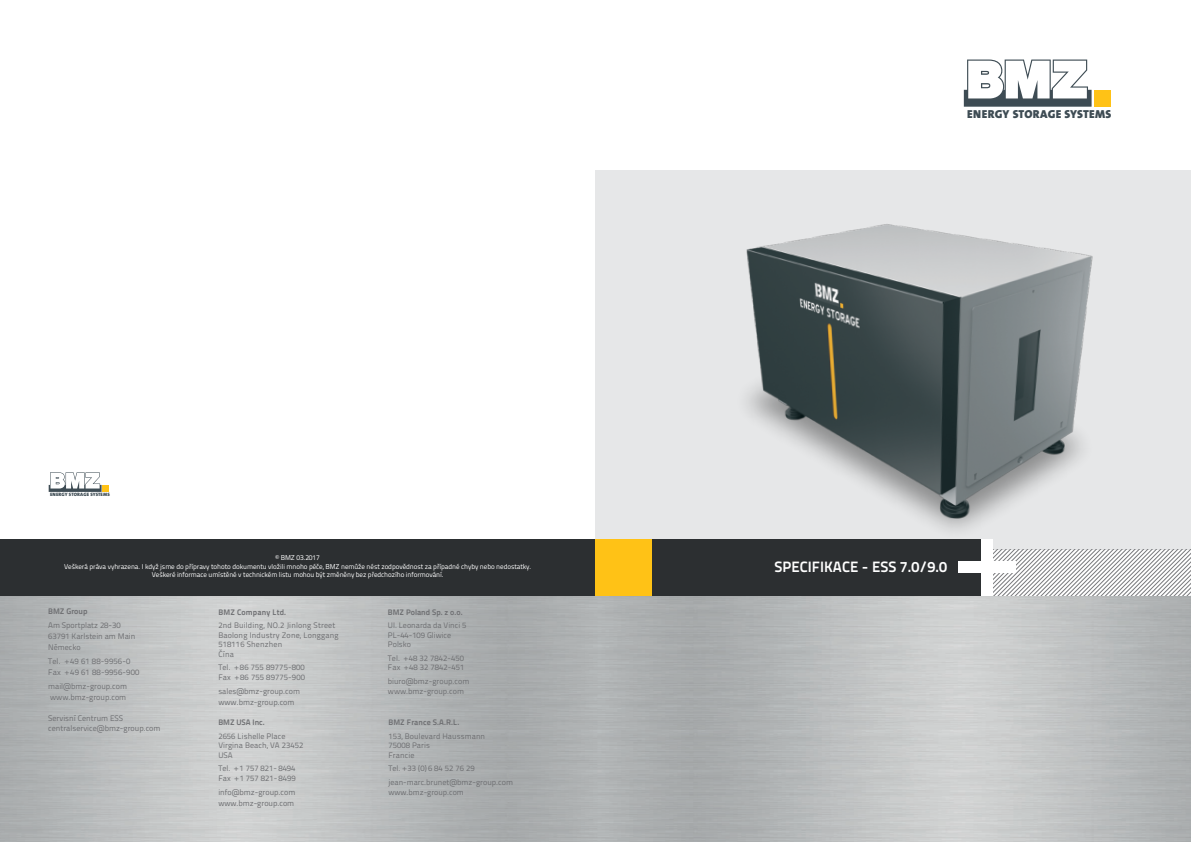
<style>
.page{position:relative;width:1191px;height:842px;background:#fff}
.page>*{position:absolute;margin:0;border:0;box-sizing:border-box;transform-origin:0 0}
.t1{font:700 15px "Titillium Text 22 L";color:#fff}
.t2{font:900 11.6px "The Sans B W9";letter-spacing:.025em;color:#3e4c54}
.t3{font:8.1px/10.6px "Titillium Text 22 L";color:#6d6e71}
.t4{font:8.1px/10.6px "Titillium Text 22 L";letter-spacing:.02em;color:#6d6e71}
.t5{font:700 8.1px "Titillium Text 22 L";color:#6d6e71}
.t6{font:8px/9.6px "Titillium Text 22 L";letter-spacing:.01em;color:#6d6e71}
.t7{font:700 8px "Titillium Text 22 L";letter-spacing:.01em;color:#6d6e71}
.t8{font:7px/8.4px "Titillium Text 22 L";letter-spacing:-.01em;color:#fff;text-align:center}
.t9{font:900 4.8px "The Sans B W9";letter-spacing:.025em;color:#3e4c54}
.s1{font-size:8px}
.s2{font-size:8.1px}
</style>
<div class="page">
<img style="left:0;top:595px;width:1191px;height:247px">
<div style="left:102px;top:485px;width:7px;height:7px;background:#ffc216"></div>
<svg style="left:49px;top:472px;width:53px;height:20px"></svg>
<img style="left:595px;top:170px;width:586px;height:380px">
<div style="left:1093px;top:90px;width:17px;height:17px;background:#ffc216"></div>
<svg style="left:963px;top:60px;width:128px;height:47px"></svg>
<div style="left:0;top:539px;width:982px;height:56px;background:#2c2f31"></div>
<svg style="left:986px;top:550px;width:205px;height:46px"></svg>
<div style="left:981px;top:539px;width:11px;height:56px;background:#fff"></div>
<div style="left:958px;top:561px;width:57px;height:12px;background:#fff"></div>
<div style="left:595px;top:539px;width:57px;height:56px;background:#ffc216"></div>
<p class="t9" style="left:50px;top:492px;width:61px">ENERGY STORAGE SYSTEMS</p>
<p class="t8" style="left:64px;top:553px;width:469px">© BMZ 03.2017<br>Veškerá práva vyhrazena. I když jsme do přípravy tohoto dokumentu vložili mnoho péče, BMZ nemůže nést zodpovědnost za případné chyby nebo nedostatky.<br>Veškeré informace umístěné v technickém listu mohou být změněny bez předchozího informování.</p>
<p class="t5" style="left:48px;top:605px;width:41px">BMZ Group</p>
<p class="t3" style="left:48px;top:620px;width:89px">Am Sportplatz 28-30<br>63791 Karlstein am Main<br>Německo</p>
<p class="t4" style="left:48px;top:655px;width:93px">Tel. + 49 61 88-9956-0<br>Fax + 49 61 88-9956-900</p>
<p class="t3" style="left:48px;top:680px;width:80px">mail@bmz-group.com www.bmz-group.com</p>
<p class="t3" style="left:48px;top:712px;width:114px">Servisní Centrum ESS centralservice@bmz-group.com</p>
<p class="t7" style="left:218px;top:606px;width:69px">BMZ Company Ltd.</p>
<p class="t6" style="left:218px;top:620px;width:122px">2nd Building, NO.2 Jinlong Street<br>Baolong Industry Zone, Longgang<br>518116 Shenzhen<br>Čína</p>
<p class="t6" style="left:218px;top:662px;width:88px">Tel. + 86 755 89775-800<br>Fax + 86 755 89775-900</p>
<p class="t3" style="left:218px;top:685px;width:83px"><span class="s1">sales@</span>bmz-group.com www.bmz-group.com</p>
<p class="t7" style="left:218px;top:716px;width:48px">BMZ USA Inc.</p>
<p class="t6" style="left:218px;top:731px;width:86px">2656 Lishelle Place<br>Virgina Beach, VA 23452<br>USA</p>
<p class="t6" style="left:218px;top:763px;width:79px">Tel. + 1 757 821- 8494<br>Fax + 1 757 821- 8499</p>
<p class="t3" style="left:218px;top:786px;width:78px"><span class="s1">info@</span>bmz-group.com <span class="s1">www.</span>bmz-group.com</p>
<p class="t7" style="left:388px;top:606px;width:76px">BMZ Poland Sp. z o.o.</p>
<p class="t6" style="left:388px;top:620px;width:80px">UI. Leonarda da Vinci 5<br>PL-44-109 Gliwice<br>Polsko</p>
<p class="t6" style="left:388px;top:652px;width:78px">Tel. + 48 32 7842-450<br>Fax + 48 32 7842-451</p>
<p class="t3" style="left:388px;top:676px;width:83px;line-height:9.7px"><span class="s1">biuro@</span>bmz-group.com www.bmz-group.com</p>
<p class="t7" style="left:388px;top:716px;width:72px">BMZ France S.A.R.L.</p>
<p class="t6" style="left:388px;top:731px;width:98px">153, Boulevard Haussmann<br>75008 Paris<br>Francie</p>
<p class="t6" style="left:388px;top:761px;width:126px;line-height:14.3px">Tel. + 33 (0) 6 84 52 76 29 jean-marc.brunet@<span class="s2">bmz-group.com</span></p>
<p class="t6" style="left:388px;top:787px;width:77px">www.bmz-group.com</p>
<h2 class="t2" style="left:967px;top:106px;width:146px">ENERGY STORAGE SYSTEMS</h2>
<h1 class="t1" style="left:774px;top:555px;width:174px">SPECIFIKACE - ESS 7.0/9.0</h1>
</div>
